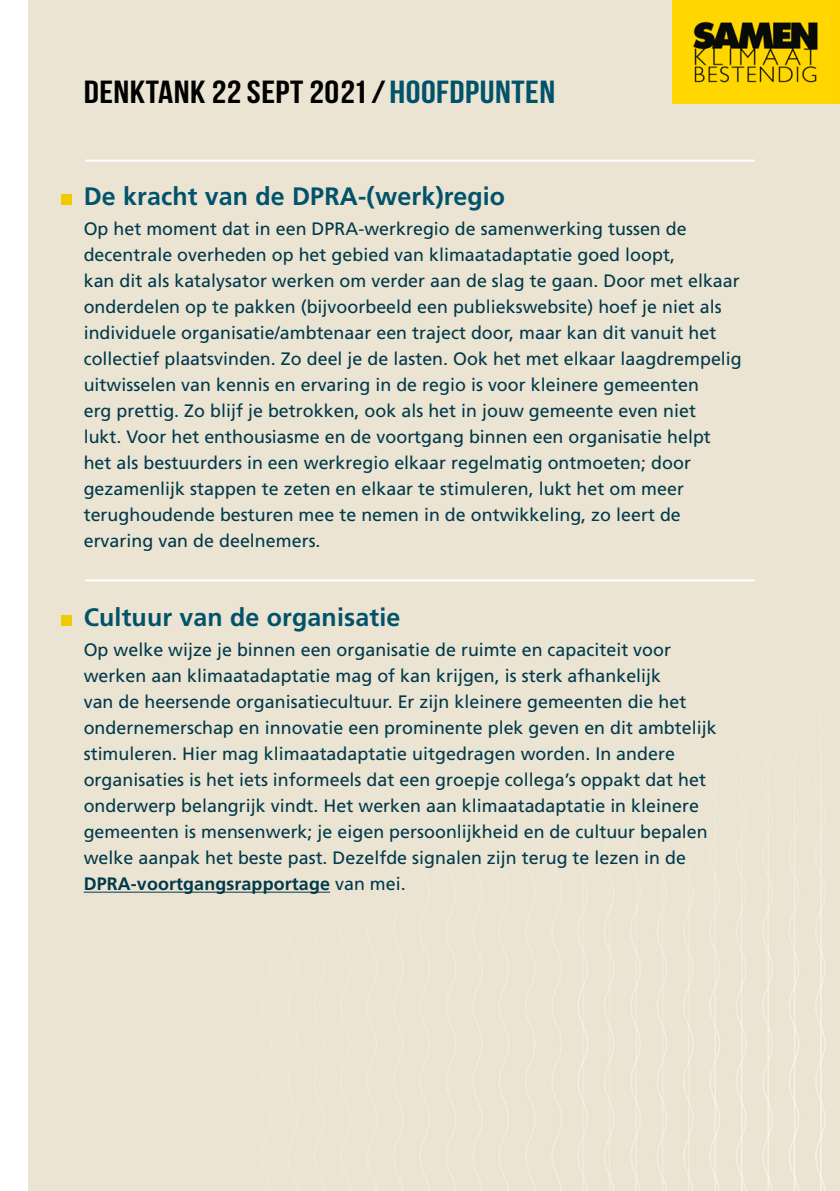
<style>
.page{position:relative;width:840px;height:1191px;background:#fff}
.page>*{position:absolute;margin:0;border:0;box-sizing:border-box;transform-origin:0 0}
._01_KOPJE_1_2021{font:32px "Bebas Neue";letter-spacing:.015em;color:#000;scale:1.16 1}
._01_KOPJE_2_2021{font:700 25.2px "Frutiger";letter-spacing:.005em;color:#00536b}
._03_PLATTE_TEKST_202{font:18px/26px "Frutiger";color:#00394b}
.s1{color:#00536b}
.s2{font-weight:700}
</style>
<div class="page">
<div style="left:28px;top:0;width:811px;height:1191px;background:#ebe4d2"></div>
<img style="left:672px;top:0;width:167px;height:104px">
<hr style="left:84px;top:891px;width:246px;height:1px;background:#00394b">
<div style="left:62px;top:194px;width:10px;height:11px;background:#f0cb00"></div>
<div style="left:62px;top:615px;width:10px;height:11px;background:#f0cb00"></div>
<hr style="left:85px;top:579px;width:669px;height:2px;background:#fff">
<hr style="left:85px;top:160px;width:669px;height:2px;background:#fff">
<p class="_01_KOPJE_1_2021" style="left:84px;top:75px;width:408px">DENKTANK 22 SEPT 2021 / <span class="s1">HOOFDPUNTEN</span></p>
<p class="_01_KOPJE_2_2021" style="left:84px;top:181px;width:423px">De kracht van de DPRA-(werk)regio</p>
<p class="_03_PLATTE_TEKST_202" style="left:84px;top:216px;width:659px">Op het moment dat in een DPRA-werkregio de samenwerking tussen de decentrale overheden op het gebied van klimaatadaptatie goed loopt,<br>kan dit als katalysator werken om verder aan de slag te gaan. Door met elkaar onderdelen op te pakken (bijvoorbeeld een publiekswebsite) hoef je niet als individuele organisatie/ambtenaar een traject door, maar kan dit vanuit het collectief plaatsvinden. Zo deel je de lasten. Ook het met elkaar laagdrempelig uitwisselen van kennis en ervaring in de regio is voor kleinere gemeenten<br>erg prettig. Zo blijf je betrokken, ook als het in jouw gemeente even niet<br>lukt. Voor het enthousiasme en de voortgang binnen een organisatie helpt het als bestuurders in een werkregio elkaar regelmatig ontmoeten; door gezamenlijk stappen te zeten en elkaar te stimuleren, lukt het om meer terughoudende besturen mee te nemen in de ontwikkeling, zo leert de ervaring van de deelnemers.</p>
<p class="_01_KOPJE_2_2021" style="left:84px;top:602px;width:318px">Cultuur van de organisatie</p>
<p class="_03_PLATTE_TEKST_202" style="left:84px;top:637px;width:634px">Op welke wijze je binnen een organisatie de ruimte en capaciteit voor werken aan klimaatadaptatie mag of kan krijgen, is sterk afhankelijk<br>van de heersende organisatiecultuur. Er zijn kleinere gemeenten die het ondernemerschap en innovatie een prominente plek geven en dit ambtelijk stimuleren. Hier mag klimaatadaptatie uitgedragen worden. In andere organisaties is het iets informeels dat een groepje collega’s oppakt dat het onderwerp belangrijk vindt. Het werken aan klimaatadaptatie in kleinere gemeenten is mensenwerk; je eigen persoonlijkheid en de cultuur bepalen welke aanpak het beste past. Dezelfde signalen zijn terug te lezen in de <span class="s2">DPRA-voortgangsrapportage</span> van mei.</p>
</div>
